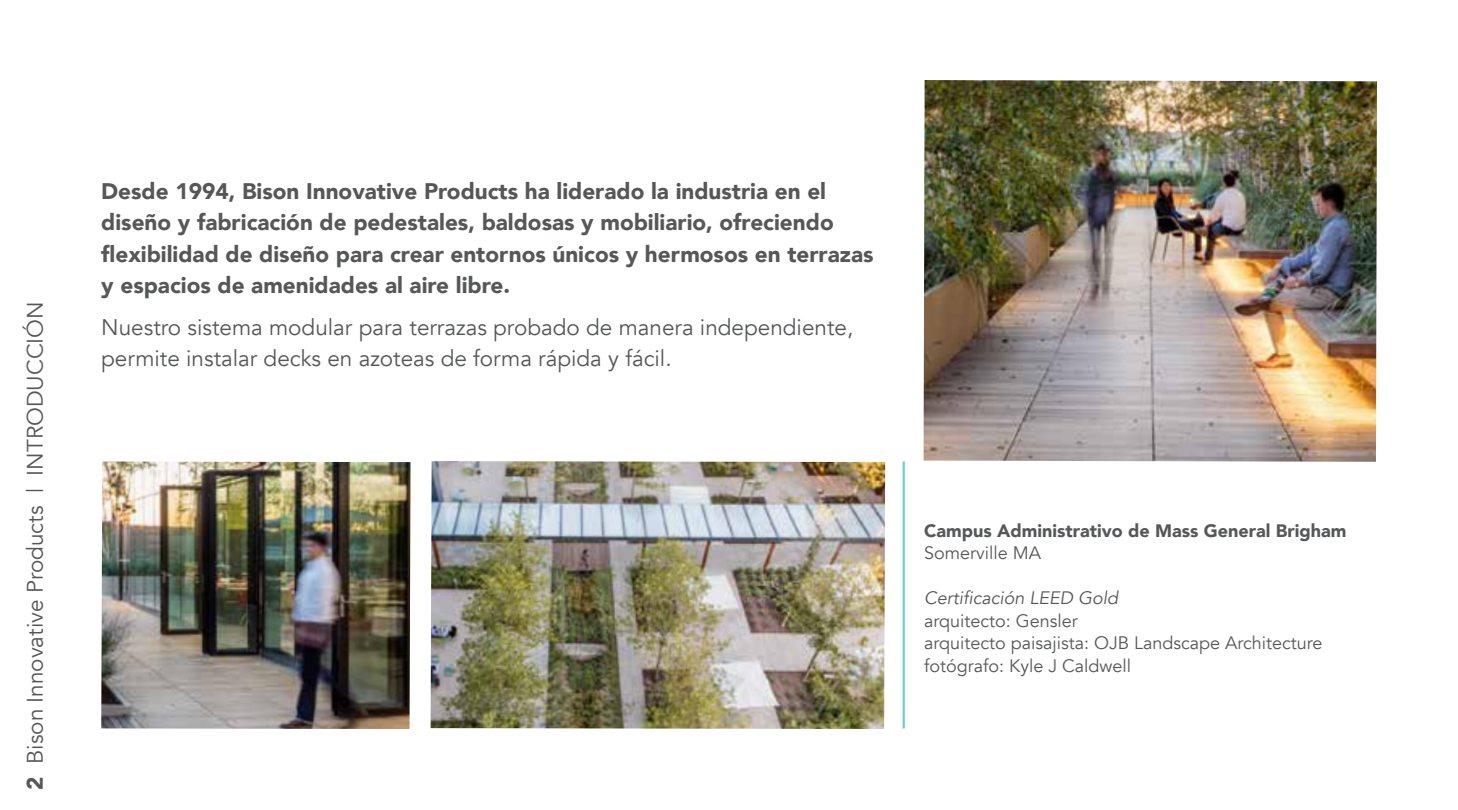
<style>
.page{position:relative;width:1458px;height:810px;background:#fff}
.page>*{position:absolute;margin:0;border:0;box-sizing:border-box;transform-origin:0 0}
.t1{font:900 22.5px/31.5px "Avenir";color:#555759}
.t2{font:22.5px/31.5px "Avenir";color:#555759}
.t3{font:18px/22.5px "Avenir";color:#555759}
.t4{font:900 18px "Avenir";color:#555759}
.t5{font:italic 18px "Avenir";color:#555759}
.s1{font-weight:900}
</style>
<div class="page">
<img style="left:431px;top:461px;width:454px;height:268px">
<hr style="left:903px;top:462px;width:2px;height:267px;background:#66cfe2">
<img style="left:101px;top:462px;width:310px;height:267px">
<img style="left:924px;top:80px;width:453px;height:382px">
<p class="t2" style="left:20px;top:790px;width:490px;rotate:-90deg"><span class="s1">2</span> Bison Innovative Products | INTRODUCCIÓN</p>
<p class="t1" style="left:101px;top:175px;width:774px">Desde 1994, Bison Innovative Products ha liderado la industria en el diseño y fabricación de pedestales, baldosas y mobiliario, ofreciendo flexibilidad de diseño para crear entornos únicos y hermosos en terrazas y espacios de amenidades al aire libre.</p>
<p class="t2" style="left:101px;top:312px;width:754px">Nuestro sistema modular para terrazas probado de manera independiente, permite instalar decks en azoteas de forma rápida y fácil.</p>
<p class="t4" style="left:924px;top:515px;width:424px">Campus Administrativo de Mass General Brigham</p>
<p class="t3" style="left:924px;top:542px;width:119px">Somerville MA</p>
<p class="t5" style="left:924px;top:587px;width:196px">Certificación LEED Gold</p>
<p class="t3" style="left:924px;top:610px;width:400px">arquitecto: Gensler<br>arquitecto paisajista: OJB Landscape Architecture fotógrafo: Kyle J Caldwell</p>
</div>
